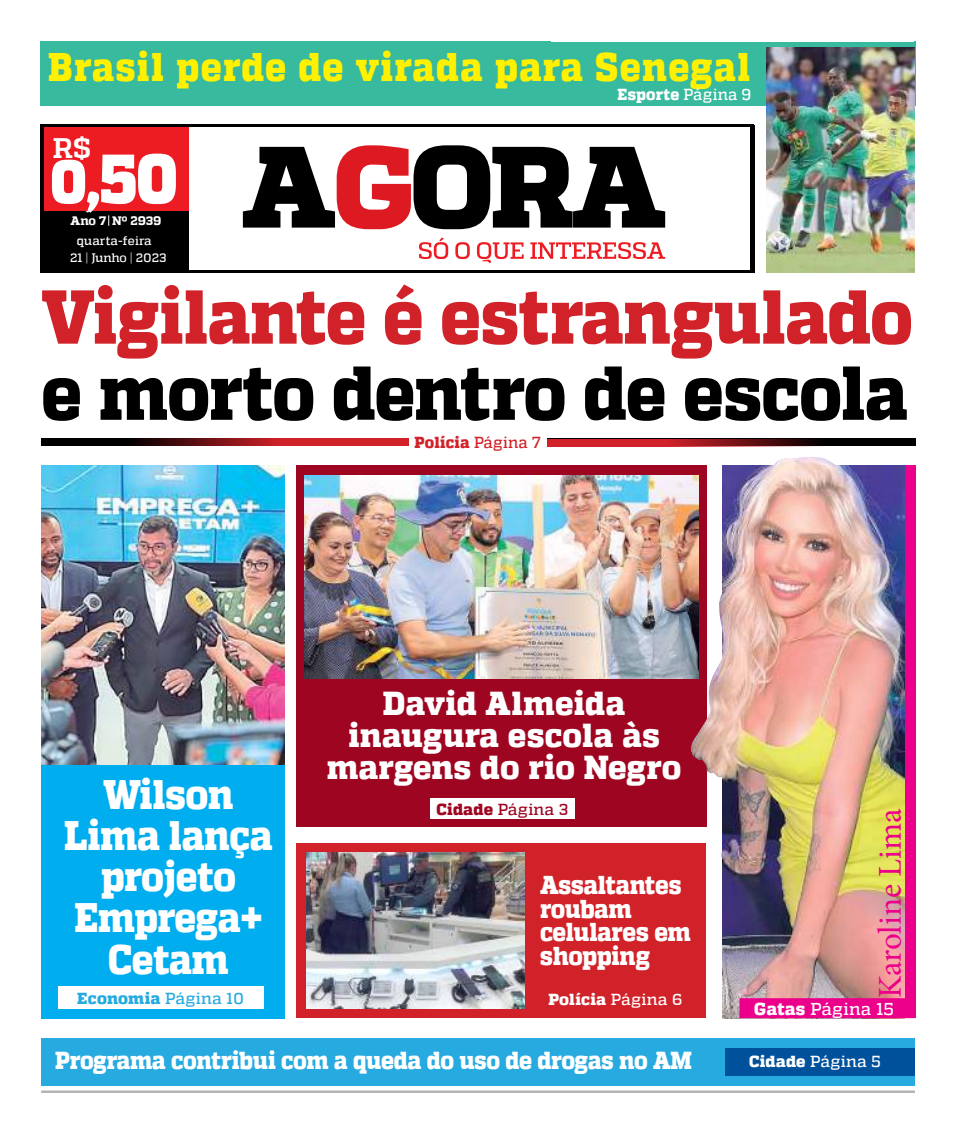
<style>
.page{position:relative;width:957px;height:1134px;background:#fff}
.page>*{position:absolute;margin:0;border:0;box-sizing:border-box;transform-origin:0 0}
.t1{font:800 76.12px "MW Quadon";letter-spacing:-.015em;color:#d12229;scale:.91 1}
.t2{font:800 76.12px "MW Quadon";letter-spacing:-.02em;color:#000;scale:.91 1}
.t3{font:900 60.75px "MW Quadon";color:#fff;scale:.91 1}
.t4{font:800 41.12px/41.1px "MW Quadon";letter-spacing:-.015em;color:#fff;text-align:center;scale:.9 1}
.t5{font:800 39.88px "MW Quadon";letter-spacing:.035em;color:#fff100;scale:.9 1}
.t6{font:33.25px "Minion Pro";letter-spacing:-.005em;color:#ec008b}
.t7{font:800 33.12px/32px "MW Quadon";letter-spacing:.005em;color:#fff;text-align:center;scale:.95 1}
.t8{font:800 25.75px/23.4px "MW Quadon";letter-spacing:-.015em;color:#fff;scale:.9 1}
.t9{font:800 24.5px "MW Quadon";letter-spacing:-.015em;color:#fff;scale:.9 1}
.t10{font:700 18.25px "MW Quadon";color:#fff}
.t11{font:500 17.12px "MW Quadon";letter-spacing:.02em;color:#fff}
.t12{font:800 16px "MW Quadon";letter-spacing:.015em;color:#26aae0}
.t13{font:800 16px "MW Quadon";letter-spacing:.015em;color:#fff;scale:.95 1}
.t14{font:800 16px "MW Quadon";letter-spacing:.015em;color:#d12229;scale:.95 1}
.t15{font:800 16px "MW Quadon";letter-spacing:.015em;color:#fff}
.t16{font:500 16px "MW Quadon";letter-spacing:.02em;color:#fff}
.t17{font:500 16px "MW Quadon";letter-spacing:.02em;color:#9e0521}
.t18{font:500 12.25px/17.5px "MW Quadon";color:#fff}
.t19{font:800 12.25px "MW Quadon";letter-spacing:.01em;color:#fff}
.s1{font-weight:500}
.s2{font-size:28.25px}
.s3{font-size:69.38px}
.s4{font-weight:800}
</style>
<div class="page">
<div style="left:41px;top:709px;width:243px;height:309px;background:#00adef"></div>
<div style="left:40px;top:42px;width:875px;height:64px;background:#38ba9e"></div>
<img style="left:722px;top:465px;width:183px;height:553px">
<div style="left:296px;top:465px;width:410px;height:362px;background:#9e0521"></div>
<div style="left:41px;top:1039px;width:874px;height:47px;background:#26aae0"></div>
<div style="left:725px;top:1049px;width:190px;height:27px;background:#00519b"></div>
<div style="left:296px;top:844px;width:410px;height:174px;background:#d12229"></div>
<img style="left:306px;top:852px;width:218px;height:157px">
<div style="left:40px;top:210px;width:148px;height:63px;background:#000"></div>
<div style="left:40px;top:127px;width:148px;height:83px;background:#ed1c23"></div>
<hr style="left:750px;top:125px;width:4px;height:148px;background:#000">
<hr style="left:40px;top:125px;width:4px;height:148px;background:#000">
<svg style="left:243px;top:145px;width:422px;height:84px"></svg>
<svg style="left:419px;top:237px;width:29px;height:22px"></svg>
<svg style="left:455px;top:242px;width:15px;height:17px"></svg>
<svg style="left:477px;top:242px;width:47px;height:21px"></svg>
<svg style="left:530px;top:242px;width:135px;height:17px"></svg>
<hr style="left:40px;top:270px;width:714px;height:3px;background:#000">
<hr style="left:41px;top:1090px;width:874px;height:3px;background:#b1b3b5">
<svg style="left:41px;top:439px;width:368px;height:7px;background:#731216"></svg>
<svg style="left:547px;top:439px;width:368px;height:8px;background:#802024"></svg>
<div style="left:58px;top:987px;width:205px;height:22px;background:#fff"></div>
<div style="left:430px;top:798px;width:144px;height:21px;background:#fff"></div>
<hr style="left:40px;top:124px;width:714px;height:3px;background:#000">
<img style="left:305px;top:476px;width:386px;height:203px">
<div style="left:905px;top:465px;width:10px;height:553px;background:#ec008b"></div>
<div style="left:739px;top:998px;width:166px;height:20px;background:#ec008b"></div>
<img style="left:766px;top:48px;width:148px;height:225px">
<img style="left:41px;top:465px;width:243px;height:299px">
<img style="left:691px;top:457px;width:163px;height:453px">
<p class="t5" style="left:48px;top:43px;width:781px">Brasil perde de virada para Senegal</p>
<p class="t13" style="left:617px;top:85px;width:142px">Esporte <span class="s1">Página 9</span></p>
<p class="t10" style="left:53px;top:137px;width:40px">R$<span class="s2">R$</span></p>
<h2 class="t3" style="left:51px;top:146px;width:140px">0,<span class="s3">50</span></h2>
<p class="t19" style="left:71px;top:214px;width:92px">Ano 7 Nº 2939</p>
<p class="t18" style="left:70px;top:232px;width:98px;text-indent:7px">quarta-feira<br>21 | Junho | 2023</p>
<h1 class="t1" style="left:41px;top:272px;width:959px">Vigilante é estrangulado</h1>
<h1 class="t2" style="left:41px;top:348px;width:954px">e morto dentro de escola</h1>
<p class="t14" style="left:415px;top:433px;width:134px">Polícia <span class="s1">Página 7</span></p>
<p class="t4" style="left:64px;top:775px;width:233px">Wilson<br>Lima lança projeto<br>Emprega+<br>Cetam</p>
<p class="t12" style="left:77px;top:989px;width:168px">Economia <span class="s1">Página 10</span></p>
<p class="t7" style="left:327px;top:688px;width:375px">David Almeida inaugura escola às margens do rio Negro</p>
<p class="t17" style="left:436px;top:800px;width:133px"><span class="s4">Cidade</span> Página 3</p>
<p class="t8" style="left:540px;top:874px;width:169px">Assaltantes roubam celulares em shopping</p>
<p class="t15" style="left:548px;top:989px;width:135px">Polícia <span class="s1">Página 6</span></p>
<p class="t9" style="left:55px;top:1046px;width:709px">Programa contribui com a queda do uso de drogas no AM</p>
<p class="t6" style="left:868px;top:998px;width:192px;rotate:-90deg">Karoline Lima</p>
<p class="t11" style="left:754px;top:999px;width:141px"><span class="s4">Gatas</span> Página 15</p>
<p class="t16" style="left:749px;top:1052px;width:133px"><span class="s4">Cidade</span> Página 5</p>
</div>
